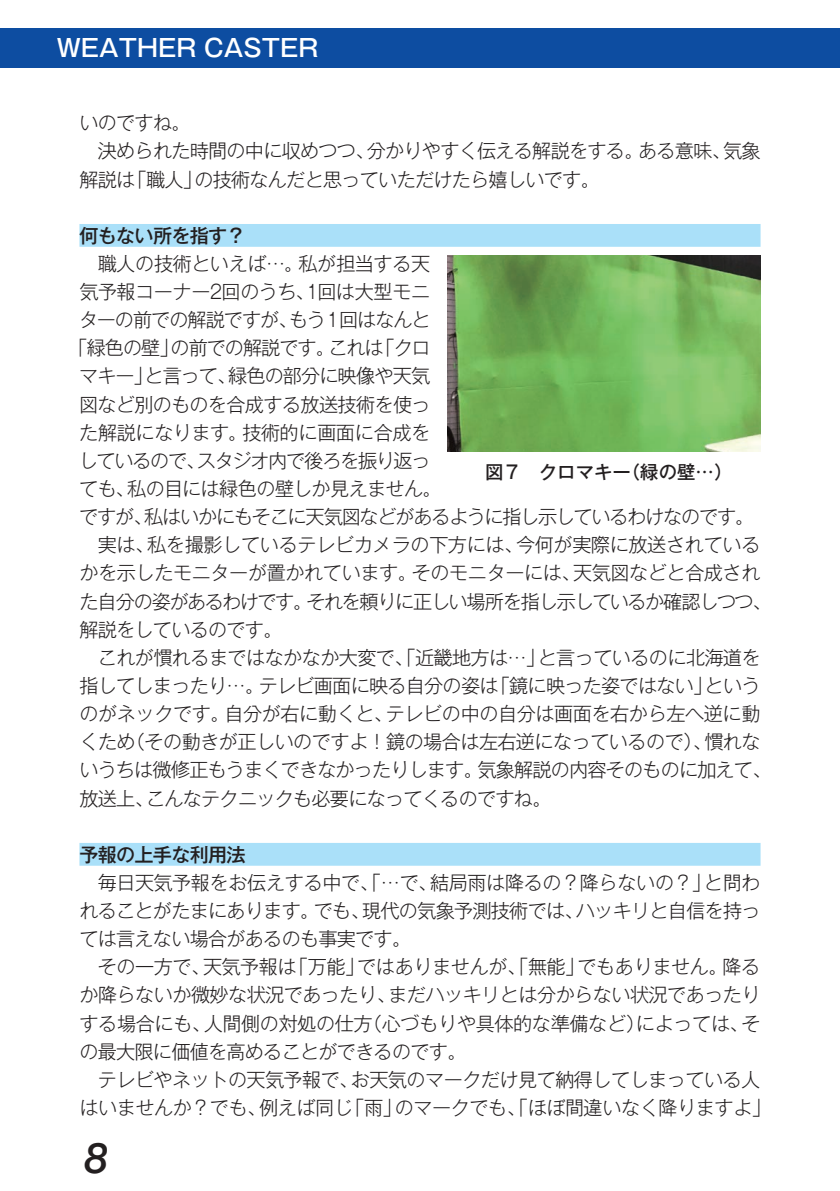
<style>
.page{position:relative;width:840px;height:1191px;background:#fff}
.page>*{position:absolute;margin:0;border:0;box-sizing:border-box;transform-origin:0 0}
.t1{font:italic 500 42px "Helvetica Neue";color:#231f20}
.t2{font:500 24px "Gothic MB101 Pro";color:#fff}
.t3{font:300 19.2px/28.2px "Gothic MB101 Pro";letter-spacing:-.04em;color:#231f20;text-align:justify}
.t4{font:300 19.2px "Gothic MB101 Pro";letter-spacing:-.02em;color:#231f20}
.t5{font:300 19.2px "Gothic MB101 Pro";letter-spacing:-.065em;color:#231f20}
.t6{font:300 19.2px "Gothic MB101 Pro";letter-spacing:-.06em;color:#231f20}
.t7{font:300 19.2px "Gothic MB101 Pro";letter-spacing:-.015em;color:#231f20}
.t8{font:500 19.2px "Gothic MB101 Pro";letter-spacing:-.04em;color:#231f20}
.t9{font:500 18.4px "Gothic MB101 Pro";color:#231f20}
</style>
<div class="page">
<div style="left:0;top:28px;width:839px;height:40px;background:#0d4da1"></div>
<div style="left:79px;top:224px;width:681px;height:23px;background:#aae0f9"></div>
<div style="left:79px;top:843px;width:681px;height:22px;background:#aae0f9"></div>
<img style="left:447px;top:255px;width:313px;height:196px">
<p class="t2" style="left:57px;top:28px;width:262px">WEATHER CASTER</p>
<p class="t3" style="left:79px;top:106px;width:113px">いのですね。</p>
<p class="t3" style="left:98px;top:134px;width:664px">決められた時間の中に収めつつ、分かりやすく伝える解説をする。ある意味、気象</p>
<p class="t3" style="left:79px;top:162px;width:521px">解説は「職人」の技術なんだと思っていただけたら嬉しいです。</p>
<p class="t8" style="left:79px;top:219px;width:168px">何もない所を指す？</p>
<p class="t4" style="left:98px;top:248px;width:334px">職人の技術といえば…。私が担当する天</p>
<p class="t3" style="left:79px;top:275px;width:352px">気予報コーナー2回のうち、1回は大型モニ</p>
<p class="t3" style="left:79px;top:303px;width:353px">ターの前での解説ですが、もう１回はなんと</p>
<p class="t3" style="left:68px;top:331px;width:364px">「緑色の壁」の前での解説です。これは「クロ</p>
<p class="t3" style="left:79px;top:359px;width:352px">マキー」と言って、緑色の部分に映像や天気</p>
<p class="t3" style="left:79px;top:387px;width:353px">図など別のものを合成する放送技術を使っ</p>
<p class="t4" style="left:79px;top:416px;width:352px">た解説になります。技術的に画面に合成を</p>
<p class="t5" style="left:79px;top:444px;width:353px">しているので、スタジオ内で後ろを振り返っ</p>
<p class="t3" style="left:79px;top:472px;width:363px">ても、私の目には緑色の壁しか見えません。</p>
<p class="t5" style="left:79px;top:501px;width:676px">ですが、私はいかにもそこに天気図などがあるように指し示しているわけなのです。</p>
<p class="t7" style="left:98px;top:529px;width:663px">実は、私を撮影しているテレビカメラの下方には、今何が実際に放送されている</p>
<p class="t4" style="left:79px;top:557px;width:682px">かを示したモニターが置かれています。そのモニターには、天気図などと合成され</p>
<p class="t6" style="left:79px;top:585px;width:693px">た自分の姿があるわけです。それを頼りに正しい場所を指し示しているか確認しつつ、</p>
<p class="t3" style="left:79px;top:612px;width:205px">解説をしているのです。</p>
<p class="t3" style="left:98px;top:641px;width:664px">これが慣れるまではなかなか大変で、「近畿地方は…」と言っているのに北海道を</p>
<p class="t3" style="left:79px;top:669px;width:682px">指してしまったり…。テレビ画面に映る自分の姿は「鏡に映った姿ではない」という</p>
<p class="t4" style="left:79px;top:698px;width:682px">のがネックです。自分が右に動くと、テレビの中の自分は画面を右から左へ逆に動</p>
<p class="t3" style="left:79px;top:725px;width:682px">くため（その動きが正しいのですよ！鏡の場合は左右逆になっているので）、慣れな</p>
<p class="t3" style="left:79px;top:753px;width:693px">いうちは微修正もうまくできなかったりします。気象解説の内容そのものに加えて、</p>
<p class="t3" style="left:79px;top:781px;width:473px">放送上、こんなテクニックも必要になってくるのですね。</p>
<p class="t8" style="left:79px;top:838px;width:168px">予報の上手な利用法</p>
<p class="t3" style="left:79px;top:866px;width:682px;text-indent:18px">毎日天気予報をお伝えする中で、「…で、結局雨は降るの？降らないの？」と問われることがたまにあります。でも、現代の気象予測技術では、ハッキリと自信を持っては言えない場合があるのも事実です。</p>
<p class="t3" style="left:79px;top:950px;width:682px;text-indent:18px">その一方で、天気予報は「万能」ではありませんが、「無能」でもありません。降るか降らないか微妙な状況であったり、まだハッキリとは分からない状況であったりする場合にも、人間側の対処の仕方（心づもりや具体的な準備など）によっては、その最大限に価値を高めることができるのです。</p>
<p class="t3" style="left:79px;top:1062px;width:693px;text-align:center">テレビやネットの天気予報で、お天気のマークだけ見て納得してしまっている人<br>はいませんか？でも、例えば同じ「雨」のマークでも、「ほぼ間違いなく降りますよ」</p>
<p class="t9" style="left:485px;top:457px;width:248px">図７　クロマキー（緑の壁…）</p>
<h1 class="t1" style="left:85px;top:1121px;width:25px">8</h1>
</div>
